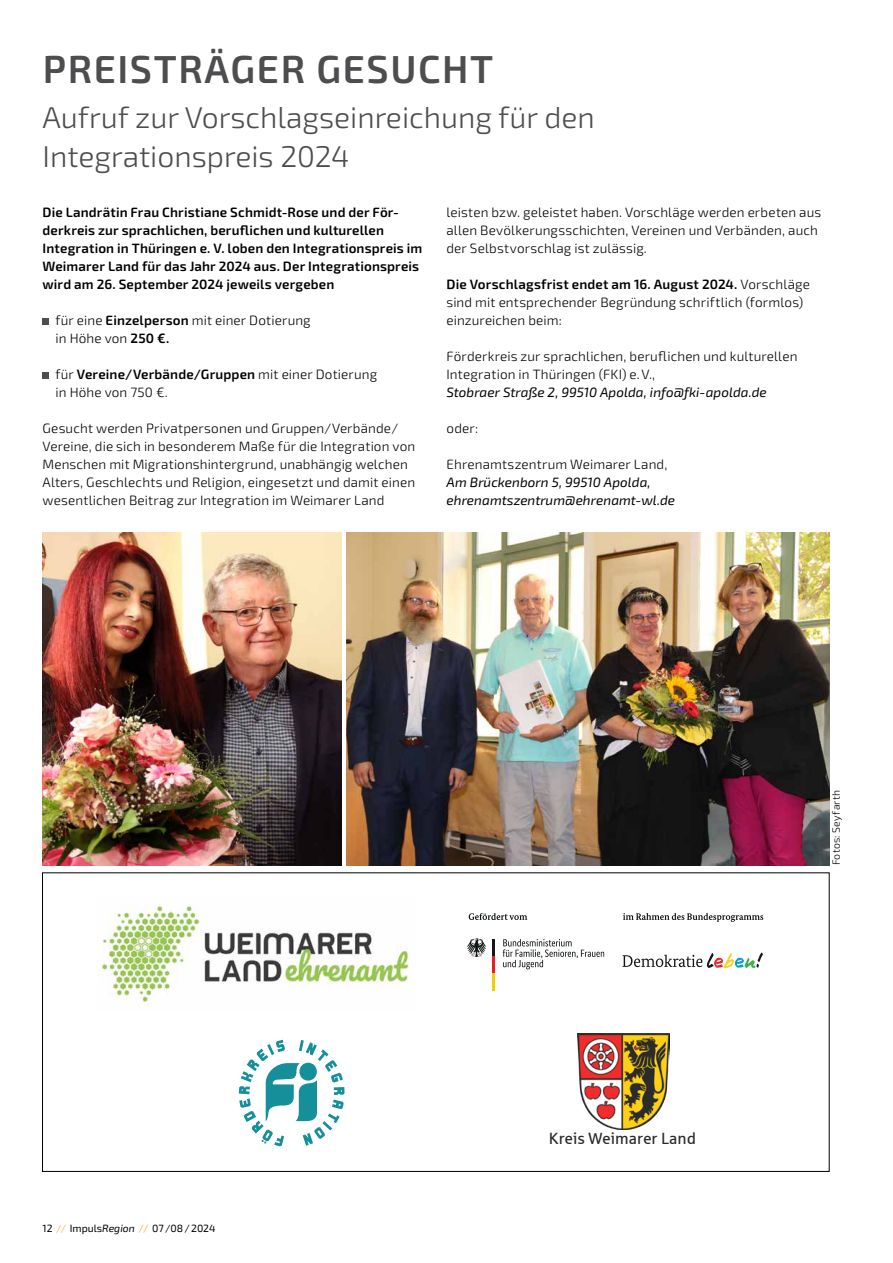
<style>
.page{position:relative;width:893px;height:1263px;background:#fff}
.page>*{position:absolute;margin:0;border:0;box-sizing:border-box;transform-origin:0 0}
.t1{font:600 39px "Exo 2.0";letter-spacing:.04em;color:#4d4d4f}
.t2{font:300 30px/39px "Exo 2.0";color:#4d4d4f}
.t3{font:16.05px "Sparkasse Rg";color:#2b2c2a}
.t4{font:300 13.5px/18px "Exo 2.0";letter-spacing:.01em;color:#000}
.t5{font:600 13.5px/18px "Exo 2.0";letter-spacing:.01em;color:#000}
.t6{font:italic 13.5px/18px "Exo 2.0";letter-spacing:.005em;color:#000}
.t7{font:10.5px "Exo 2.0";color:#000}
.t8{font:300 10.5px "Exo 2.0";letter-spacing:.025em;color:#000}
.s1{font-weight:600}
.s2{color:#fbb040}
.s3{font-style:italic}
</style>
<div class="page">
<img style="left:98px;top:906px;width:311px;height:102px">
<hr style="left:491px;top:939px;width:3px;height:17px;background:#131718">
<hr style="left:491px;top:956px;width:3px;height:18px;background:#ed1c24">
<hr style="left:491px;top:974px;width:3px;height:17px;background:#f5ce00">
<svg style="left:467px;top:938px;width:19px;height:19px"></svg>
<svg style="left:469px;top:913px;width:58px;height:7px"></svg>
<svg style="left:623px;top:913px;width:140px;height:9px"></svg>
<svg style="left:503px;top:939px;width:101px;height:30px"></svg>
<svg style="left:622px;top:952px;width:141px;height:16px"></svg>
<svg style="left:239px;top:1040px;width:106px;height:106px"></svg>
<img style="left:578px;top:1033px;width:92px;height:96px">
<div style="left:43px;top:318px;width:6px;height:7px;background:#4d4d4f"></div>
<div style="left:43px;top:372px;width:6px;height:7px;background:#4d4d4f"></div>
<img style="left:43px;top:532px;width:299px;height:333px">
<img style="left:347px;top:532px;width:482px;height:333px">
<h1 class="t1" style="left:43px;top:46px;width:452px">PREISTRÄGER GESUCHT</h1>
<h2 class="t2" style="left:43px;top:98px;width:554px">Aufruf zur Vorschlagseinreichung für den<br>Integrationspreis 2024</h2>
<p class="t5" style="left:43px;top:204px;width:381px">Die Landrätin Frau Christiane Schmidt-Rose und der För&shy;derkreis zur sprachlichen, beruflichen und kulturellen Integration in Thüringen e. V. loben den Integrationspreis im Weimarer Land für das Jahr 2024 aus. Der Integrationspreis wird am 26. September 2024 jeweils vergeben</p>
<p class="t4" style="left:56px;top:312px;width:257px">für eine <span class="s1">Einzelperson</span> mit einer Dotierung in Höhe von <span class="s1">250 €.</span></p>
<p class="t4" style="left:56px;top:366px;width:323px">für <span class="s1">Vereine/Verbände/Gruppen</span> mit einer Dotierung in Höhe von 750 €.</p>
<p class="t4" style="left:43px;top:420px;width:374px">Gesucht werden Privatpersonen und Gruppen/Verbände/ Vereine, die sich in besonderem Maße für die Integration von Menschen mit Migrationshintergrund, unabhängig welchen Alters, Geschlechts und Religion, eingesetzt und damit einen wesentlichen Beitrag zur Integration im Weimarer Land</p>
<p class="t4" style="left:446px;top:204px;width:376px">leisten bzw. geleistet haben. Vorschläge werden erbeten aus allen Bevölkerungsschichten, Vereinen und Verbänden, auch der Selbstvorschlag ist zulässig.</p>
<p class="t4" style="left:446px;top:276px;width:365px"><span class="s1">Die Vorschlagsfrist endet am 16. August 2024.</span> Vorschläge sind mit entsprechender Begründung schriftlich (formlos) einzureichen beim:</p>
<p class="t4" style="left:446px;top:348px;width:352px">Förderkreis zur sprachlichen, beruflichen und kulturellen<br>Integration in Thüringen (FKI) e.V.,</p>
<p class="t6" style="left:446px;top:384px;width:322px">Stobraer Straße 2, 99510 Apolda, info@fki-apolda.de</p>
<p class="t4" style="left:446px;top:420px;width:33px">oder:</p>
<p class="t4" style="left:446px;top:456px;width:222px">Ehrenamtszentrum Weimarer Land,</p>
<p class="t6" style="left:446px;top:474px;width:230px">Am Brückenborn 5, 99510 Apolda, ehrenamtszentrum@ehrenamt-wl.de</p>
<p class="t7" style="left:43px;top:1222px;width:174px">12 <span class="s2">//</span> Impuls<span class="s3">Region</span> <span class="s2">//</span> 07/08/2024</p>
<p class="t3" style="left:549px;top:1130px;width:149px">Kreis Weimarer Land</p>
<p class="t8" style="left:830px;top:865px;width:77px;rotate:-90deg">Fotos: Seyfarth</p>
</div>
